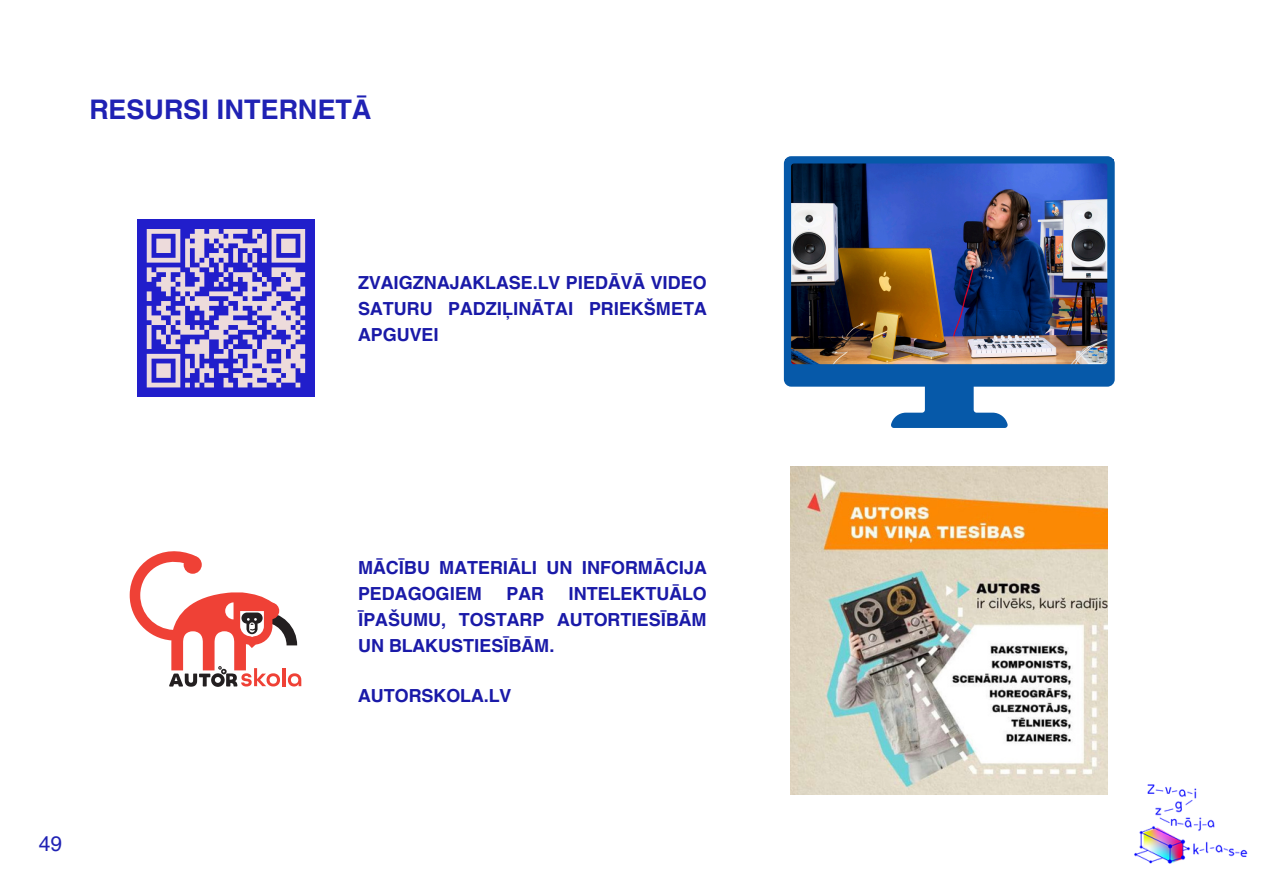
<style>
.page{position:relative;width:1264px;height:894px;background:#fff}
.page>*{position:absolute;margin:0;border:0;box-sizing:border-box;transform-origin:0 0}
.t1{font:700 27px "Helvetica World";color:#2022b4}
.t2{font:21px "Helvetica World";color:#2022b4}
.t3{font:700 18px/26px "Helvetica World";color:#1a1aa8;text-align:justify}
</style>
<div class="page">
<img style="left:1134px;top:784px;width:114px;height:80px">
<img style="left:784px;top:156px;width:330px;height:272px">
<div style="left:137px;top:219px;width:178px;height:178px;background:#211ecb"></div>
<svg style="left:146px;top:229px;width:160px;height:159px"></svg>
<img style="left:791px;top:466px;width:316px;height:328px">
<svg style="left:130px;top:551px;width:171px;height:135px"></svg>
<h1 class="t1" style="left:89px;top:88px;width:283px">RESURSI INTERNETĀ</h1>
<p class="t3" style="left:358px;top:268px;width:350px">ZVAIGZNAJAKLASE.LV PIEDĀVĀ VIDEO SATURU PADZIĻINĀTAI PRIEKŠMETA APGUVEI</p>
<p class="t2" style="left:39px;top:831px;width:25px">49</p>
<p class="t3" style="left:358px;top:552px;width:350px">MĀCĪBU MATERIĀLI UN INFORMĀCIJA<br>PEDAGOGIEM</p>
<p class="t3" style="left:358px;top:578px;width:350px;text-indent:210px">INTELEKTUĀLO ĪPAŠUMU, TOSTARP AUTORTIESĪBĀM UN BLAKUSTIESĪBĀM.</p>
<p class="t3" style="left:358px;top:681px;width:155px">AUTORSKOLA.LV</p>
<p class="t3" style="left:506px;top:578px;width:39px">PAR</p>
</div>
